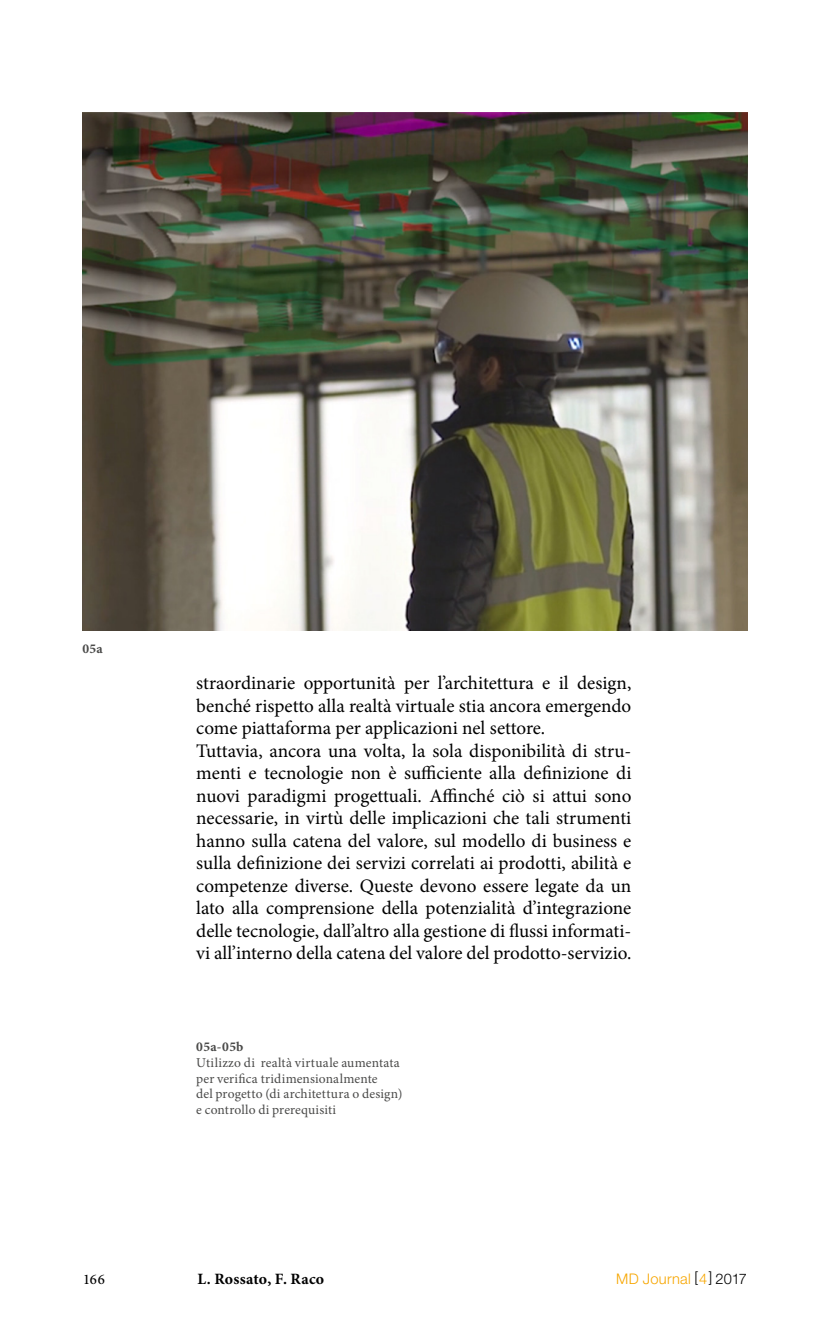
<style>
.page{position:relative;width:830px;height:1340px;background:#fff}
.page>*{position:absolute;margin:0;border:0;box-sizing:border-box;transform-origin:0 0}
.t1{font:19.12px/22.5px "Minion Pro";color:#000}
.t2{font:700 15.75px "Minion Pro";letter-spacing:.015em;color:#000}
.t3{font:300 14.62px "Helvetica Neue";letter-spacing:.02em;color:#f7a600}
.t4{font:500 14.62px "Minion Pro";color:#000}
.t5{font:13.5px/15.8px "Minion Pro";letter-spacing:.015em;color:#4a4a49}
.t6{font:700 13.5px "Minion Pro";letter-spacing:.025em;color:#4a4a49}
.s1{color:#000}
</style>
<div class="page">
<img style="left:83px;top:113px;width:663px;height:517px">
<p class="t6" style="left:82px;top:639px;width:22px">05a</p>
<p class="t1" style="left:196px;top:672px;width:436px">straordinarie opportunità per l’architettura e il design, benché rispetto alla realtà virtuale stia ancora emergendo come piattaforma per applicazioni nel settore.<br>Tuttavia, ancora una volta, la sola disponibilità di stru&shy;menti e tecnologie non è sufficiente alla definizione di nuovi paradigmi progettuali. Affinché ciò si attui sono necessarie, in virtù delle implicazioni che tali strumenti hanno sulla catena del valore, sul modello di business e sulla definizione dei servizi correlati ai prodotti, abilità e competenze diverse. Queste devono essere legate da un lato alla comprensione della potenzialità d’integrazione delle tecnologie, dall’altro alla gestione di flussi informati&shy;vi all’interno della catena del valore del prodotto-servizio.</p>
<p class="t6" style="left:196px;top:1037px;width:49px">05a-05b</p>
<p class="t5" style="left:196px;top:1054px;width:208px">Utilizzo di realtà virtuale aumentata per verifica tridimensionalmente<br>del progetto (di architettura o design) e controllo di prerequisiti</p>
<p class="t4" style="left:83px;top:1268px;width:23px">166</p>
<p class="t2" style="left:197px;top:1267px;width:128px">L. Rossato, F. Raco</p>
<p class="t3" style="left:616px;top:1269px;width:132px">MD Journal <span class="s1">[</span> 4<span class="s1">] 2017</span></p>
</div>
